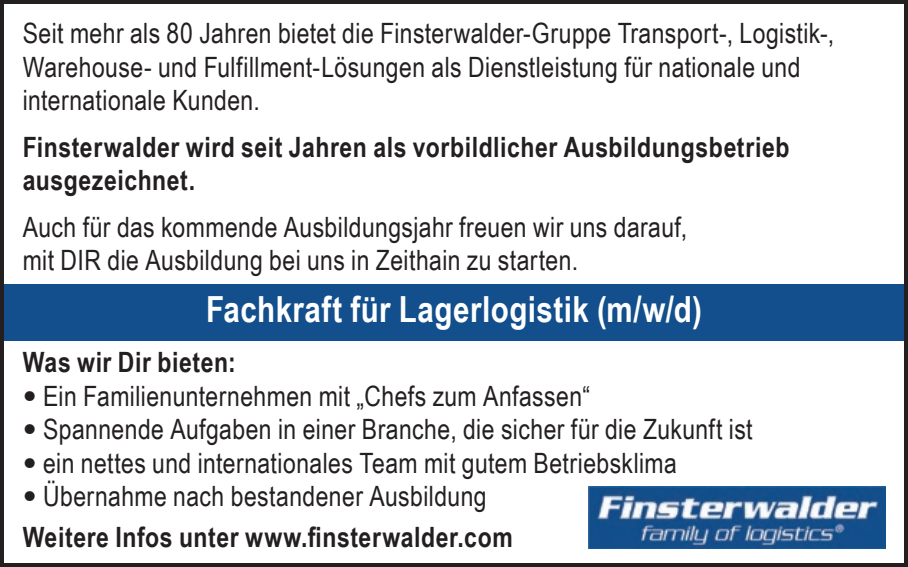
<style>
.page{position:relative;width:908px;height:567px;background:#fff}
.page>*{position:absolute;margin:0;border:0;box-sizing:border-box;transform-origin:0 0}
.t1{font:700 36px "Arial Narrow";letter-spacing:.01em;color:#fff}
.t2{font:28px/33.6px "Arial Narrow";letter-spacing:.015em;color:#231f20}
.t3{font:700 28px/33.6px "Arial Narrow";letter-spacing:.02em;color:#231f20}
.s1{font-family:"Meta";font-weight:700}
.s2{font-family:"Meta"}
.s3{font-weight:400}
</style>
<div class="page">
<div style="left:0;top:285px;width:907px;height:56px;background:#124f8c"></div>
<div style="left:0;top:0;width:907px;height:567px;border:4px solid #231f20"></div>
<img style="left:588px;top:486px;width:296px;height:63px">
<p class="t2" style="left:23px;top:16px;width:812px">Seit mehr als 80 Jahren bietet die Finsterwalder-Gruppe Transport-, Logistik-,<br>Warehouse- und Fulfillment-Lösungen als Dienstleistung für nationale und internationale Kunden.</p>
<p class="t3" style="left:23px;top:129px;width:768px">Finsterwalder wird seit Jahren als vorbildlicher Ausbildungsbetrieb ausgezeichnet.</p>
<p class="t2" style="left:23px;top:210px;width:665px">Auch für das kommende Ausbildungsjahr freuen wir uns darauf, mit DIR die Ausbildung bei uns in Zeithain zu starten.</p>
<p class="t1" style="left:206px;top:282px;width:497px">Fachkraft für Lagerlogistik (m/w/d)</p>
<p class="t3" style="left:23px;top:344px;width:215px">Was wir Dir bieten:</p>
<p class="t2" style="left:23px;top:379px;width:568px"><span class="s1">•</span> Ein Familienunternehmen mit „Chefs zum Anfassen“</p>
<p class="t2" style="left:23px;top:412px;width:731px"><span class="s1">•</span> Spannende Aufgaben in einer Branche, die sicher für die Zukunft ist</p>
<p class="t2" style="left:23px;top:446px;width:655px"><span class="s1">•</span> ein nettes und internationales Team mit gutem Betriebsklima</p>
<p class="t3" style="left:23px;top:475px;width:491px;line-height:40.8px"><span class="s2">•</span> <span class="s3">Übernahme nach bestandener Ausbildung<br></span>Weitere Infos unter www.finsterwalder.com</p>
</div>
